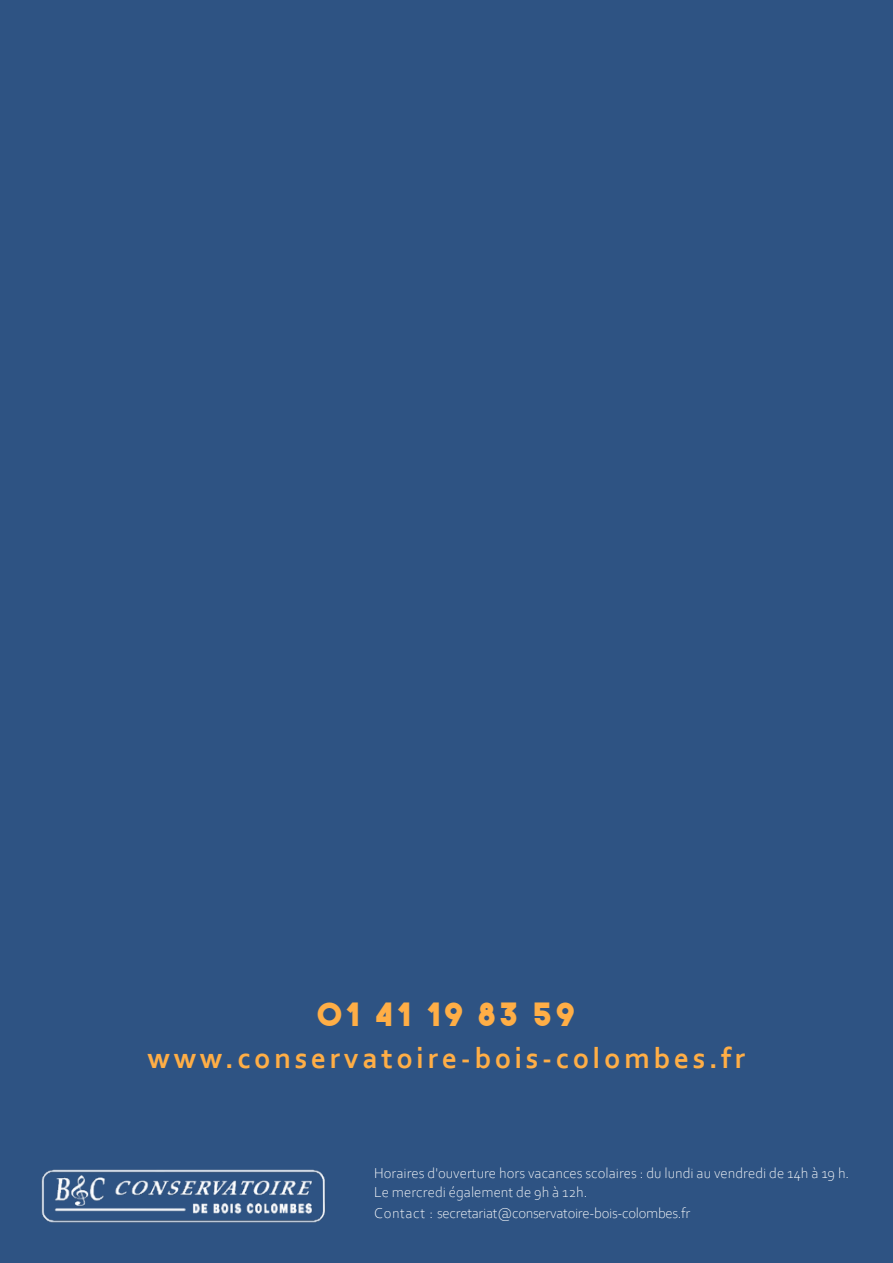
<style>
.page{position:relative;width:893px;height:1263px;background:#2e5383}
.page>*{position:absolute;margin:0;border:0;box-sizing:border-box;transform-origin:0 0}
.t1{font:700 31.95px "The Bold Font";letter-spacing:.12em;color:#ffae46}
.t2{font:700 30px "Corbel";letter-spacing:.12em;color:#ffae46}
.t3{font:300 15px/20px "Corbel";color:#fff}
</style>
<div class="page">
<img style="left:41px;top:1169px;width:285px;height:54px">
<h1 class="t1" style="left:318px;top:994px;width:259px">01 41 19 83 59</h1>
<h2 class="t2" style="left:148px;top:1039px;width:599px">www.conservatoire-bois-colombes.fr</h2>
<p class="t3" style="left:374px;top:1162px;width:477px">Horaires d'ouverture hors vacances scolaires : du lundi au vendredi de 14h à 19 h.<br>Le mercredi également de 9h à 12h.<br>Contact : secretariat@conservatoire-bois-colombes.fr</p>
</div>
